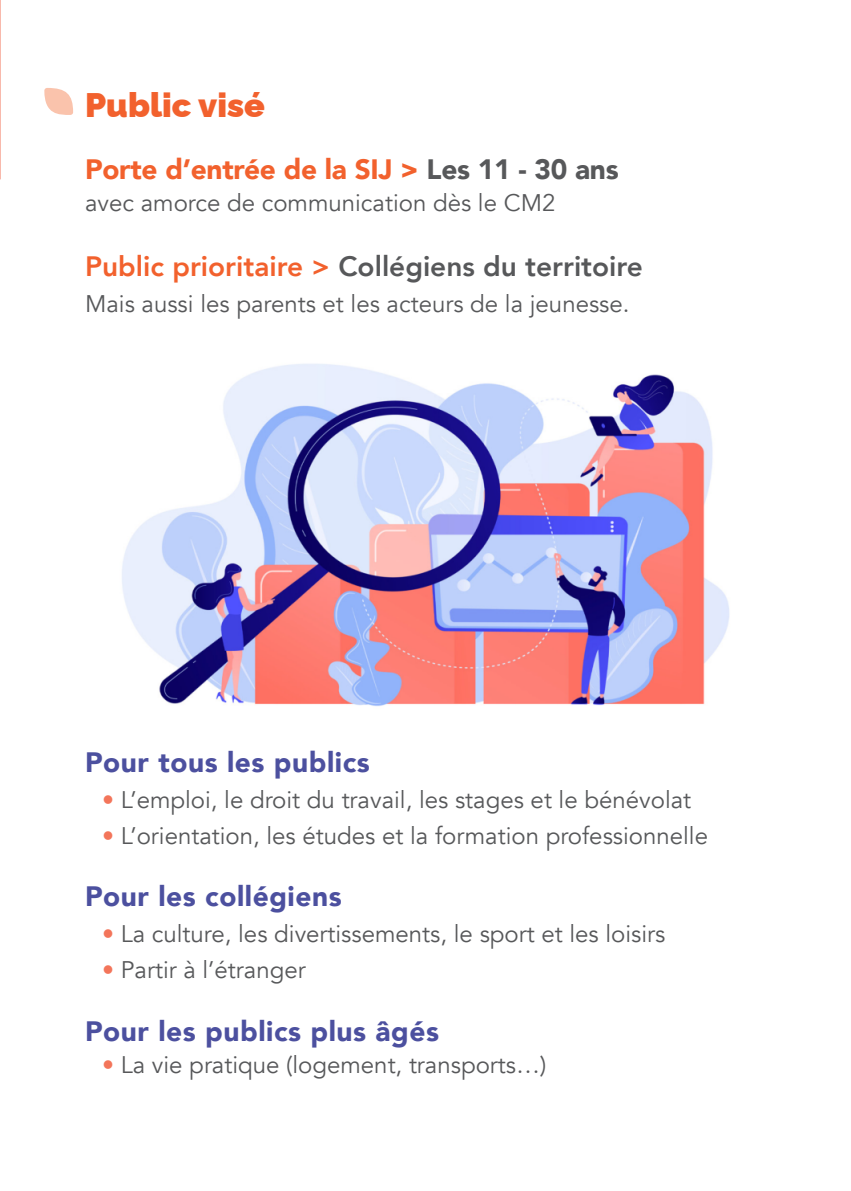
<style>
.page{position:relative;width:851px;height:1191px;background:#fff}
.page>*{position:absolute;margin:0;border:0;box-sizing:border-box;transform-origin:0 0}
.t1{font:900 34px "Raleway";color:#f2612d}
.t2{font:900 28px "Avenir";letter-spacing:.02em;color:#4c509f}
.t3{font:800 28px "Avenir";color:#57585a}
.t4{font:900 28px "Avenir";letter-spacing:-.01em;color:#f2612d}
.t5{font:24px "Avenir";color:#57585a}
.s1{color:#57585a}
.s2{color:#f2612d}
.s3{color:#f3755a}
</style>
<div class="page">
<svg style="left:44px;top:88px;width:29px;height:27px"></svg>
<img style="left:122px;top:364px;width:608px;height:343px">
<h1 class="t1" style="left:85px;top:92px;width:181px">Public visé</h1>
<p class="t4" style="left:85px;top:154px;width:535px">Porte d’entrée de la SIJ &gt; <span class="s1">Les 11 - 30 ans</span></p>
<p class="t5" style="left:85px;top:193px;width:471px">avec amorce de communication dès le CM2</p>
<p class="t3" style="left:85px;top:254px;width:559px"><span class="s2">Public prioritaire &gt;</span> Collégiens du territoire</p>
<p class="t5" style="left:85px;top:293px;width:546px">Mais aussi les parents et les acteurs de la jeunesse.</p>
<p class="t2" style="left:85px;top:746px;width:286px">Pour tous les publics</p>
<p class="t5" style="left:102px;top:789px;width:590px"><span class="s3">•</span> L’emploi, le droit du travail, les stages et le bénévolat</p>
<p class="t5" style="left:102px;top:825px;width:607px"><span class="s3">•</span> L’orientation, les études et la formation professionnelle</p>
<p class="t2" style="left:85px;top:880px;width:258px">Pour les collégiens</p>
<p class="t5" style="left:102px;top:923px;width:564px"><span class="s3">•</span> La culture, les divertissements, le sport et les loisirs</p>
<p class="t5" style="left:102px;top:959px;width:205px"><span class="s3">•</span> Partir à l’étranger</p>
<p class="t2" style="left:85px;top:1015px;width:355px">Pour les publics plus âgés</p>
<p class="t5" style="left:102px;top:1054px;width:445px"><span class="s3">•</span> La vie pratique (logement, transports…)</p>
</div>
